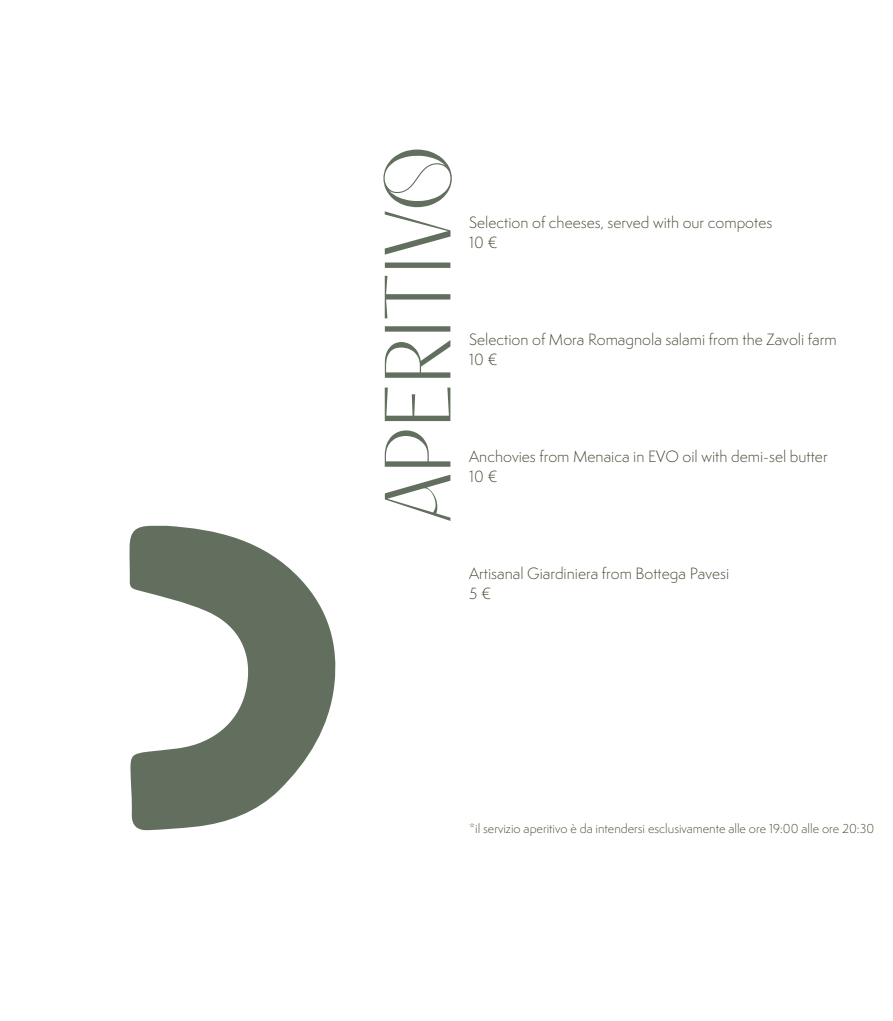
<style>
.page{position:relative;width:893px;height:1021px;background:#fff}
.page>*{position:absolute;margin:0;border:0;box-sizing:border-box;transform-origin:0 0}
.t1{font:93px "Chaostiq";color:#626f5f}
.t2{font:300 15px/19.5px "Semplicita Pro";color:#41442c}
.t3{font:300 12px "Semplicita Pro";color:#41442c}
</style>
<div class="page">
<svg style="left:129px;top:526px;width:207px;height:304px;fill:#626f5f"></svg>
<h1 class="t1" style="left:364px;top:522px;width:378px;rotate:-90deg">APERITIVO</h1>
<p class="t2" style="left:469px;top:214px;width:305px">Selection of cheeses, served with our compotes<br>10 €</p>
<p class="t2" style="left:469px;top:331px;width:369px">Selection of Mora Romagnola salami from the Zavoli farm<br>10 €</p>
<p class="t2" style="left:469px;top:448px;width:360px">Anchovies from Menaica in EVO oil with demi-sel butter<br>10 €</p>
<p class="t2" style="left:469px;top:565px;width:261px">Artisanal Giardiniera from Bottega Pavesi<br>5 €</p>
<p class="t3" style="left:469px;top:823px;width:406px">*il servizio aperitivo è da intendersi esclusivamente alle ore 19:00 alle ore 20:30</p>
</div>
